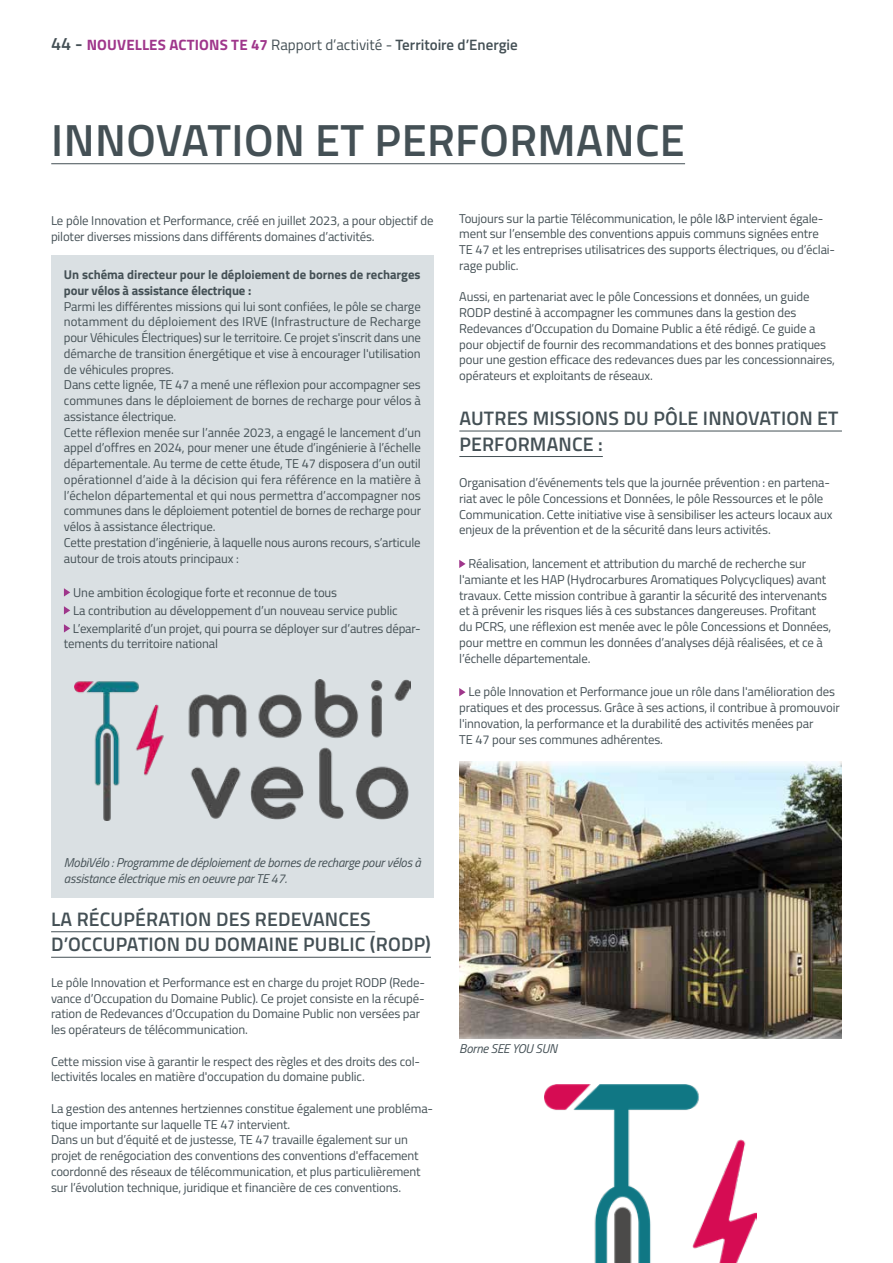
<style>
.page{position:relative;width:893px;height:1263px;background:#fff}
.page>*{position:absolute;margin:0;border:0;box-sizing:border-box;transform-origin:0 0}
.t1{font:600 45px "Titillium Web";letter-spacing:.01em;color:#445055}
.t2{font:600 19.5px/25.5px "Titillium Web";letter-spacing:.01em;color:#445055}
.t3{font:700 15px "Titillium Web";letter-spacing:.01em;color:#9f368b}
.t4{font:12.75px/15.8px "Titillium Web";letter-spacing:-.01em;color:#445055}
.t5{font:italic 12.75px/15.8px "Titillium Web";letter-spacing:-.015em;color:#445055}
.t6{font:700 12.75px/15.8px "Titillium Web";letter-spacing:-.005em;color:#445055}
.s1{font-weight:600;font-size:18px;color:#445055}
.s2{font-weight:400;color:#445055}
.s3{font-weight:600;color:#445055}
</style>
<div class="page">
<hr style="left:51px;top:163px;width:634px;height:1px;background:#445055">
<div style="left:51px;top:255px;width:383px;height:642px;background:#dae0e3"></div>
<svg style="left:64px;top:588px;width:6px;height:8px"></svg>
<svg style="left:64px;top:606px;width:6px;height:8px"></svg>
<svg style="left:64px;top:624px;width:6px;height:8px"></svg>
<img style="left:74px;top:679px;width:336px;height:141px">
<hr style="left:51px;top:931px;width:324px;height:1px;background:#445055">
<hr style="left:51px;top:957px;width:380px;height:1px;background:#445055">
<hr style="left:459px;top:431px;width:383px;height:1px;background:#445055">
<hr style="left:459px;top:456px;width:144px;height:1px;background:#445055">
<svg style="left:459px;top:560px;width:7px;height:8px"></svg>
<svg style="left:459px;top:688px;width:7px;height:8px"></svg>
<img style="left:544px;top:1084px;width:213px;height:179px">
<img style="left:459px;top:761px;width:383px;height:278px">
<p class="t3" style="left:51px;top:33px;width:468px"><span class="s1">44 -</span> NOUVELLES ACTIONS TE 47 <span class="s2">Rapport d’activité -</span> <span class="s3">Territoire d’Energie</span></p>
<h1 class="t1" style="left:51px;top:107px;width:635px">INNOVATION ET PERFORMANCE</h1>
<p class="t4" style="left:51px;top:212px;width:384px">Le pôle Innovation et Performance, créé en juillet 2023, a pour objectif de piloter diverses missions dans différents domaines d’activités.</p>
<p class="t6" style="left:64px;top:266px;width:358px">Un schéma directeur pour le déploiement de bornes de recharges pour vélos à assistance électrique :</p>
<p class="t4" style="left:64px;top:298px;width:359px">Parmi les différentes missions qui lui sont confiées, le pôle se charge notamment du déploiement des IRVE (Infrastructure de Recharge pour Véhicules Électriques) sur le territoire. Ce projet s'inscrit dans une démarche de transition énergétique et vise à encourager l'utilisation de véhicules propres.<br>Dans cette lignée, TE 47 a mené une réflexion pour accompagner ses communes dans le déploiement de bornes de recharge pour vélos à assistance électrique.<br>Cette réflexion menée sur l’année 2023, a engagé le lancement d’un appel d’offres en 2024, pour mener une étude d’ingénierie à l’échelle départementale. Au terme de cette étude, TE 47 disposera d’un outil opérationnel d’aide à la décision qui fera référence en la matière à l’échelon départemental et qui nous permettra d’accompagner nos communes dans le déploiement potentiel de bornes de recharge pour vélos à assistance électrique.<br>Cette prestation d’ingénierie, à laquelle nous aurons recours, s’articule autour de trois atouts principaux :</p>
<p class="t4" style="left:73px;top:582px;width:349px;line-height:18px">Une ambition écologique forte et reconnue de tous<br>La contribution au développement d’un nouveau service public<br>L’exemplarité d’un projet, qui pourra se déployer sur d’autres dépar-</p>
<p class="t4" style="left:64px;top:635px;width:156px">tements du territoire national</p>
<p class="t4" style="left:459px;top:210px;width:377px">Toujours sur la partie Télécommunication, le pôle I&amp;P intervient égale&shy;ment sur l’ensemble des conventions appuis communs signées entre TE 47 et les entreprises utilisatrices des supports électriques, ou d’éclai&shy;rage public.</p>
<p class="t4" style="left:459px;top:288px;width:377px">Aussi, en partenariat avec le pôle Concessions et données, un guide RODP destiné à accompagner les communes dans la gestion des Redevances d’Occupation du Domaine Public a été rédigé. Ce guide a pour objectif de fournir des recommandations et des bonnes pratiques pour une gestion efficace des redevances dues par les concessionnaires, opérateurs et exploitants de réseaux.</p>
<h2 class="t2" style="left:459px;top:404px;width:381px">AUTRES MISSIONS DU PÔLE INNOVATION ET<br>PERFORMANCE :</h2>
<p class="t4" style="left:459px;top:474px;width:375px">Organisation d’événements tels que la journée prévention : en partena&shy;riat avec le pôle Concessions et Données, le pôle Ressources et le pôle Communication. Cette initiative vise à sensibiliser les acteurs locaux aux enjeux de la prévention et de la sécurité dans leurs activités.</p>
<p class="t4" style="left:459px;top:555px;width:374px;text-indent:9px">Réalisation, lancement et attribution du marché de recherche sur l'amiante et les HAP (Hydrocarbures Aromatiques Polycycliques) avant travaux. Cette mission contribue à garantir la sécurité des intervenants et à prévenir les risques liés à ces substances dangereuses. Profitant du PCRS, une réflexion est menée avec le pôle Concessions et Données, pour mettre en commun les données d’analyses déjà réalisées, et ce à l’échelle départementale.</p>
<p class="t4" style="left:459px;top:683px;width:382px;text-indent:9px">Le pôle Innovation et Performance joue un rôle dans l'amélioration des pratiques et des processus. Grâce à ses actions, il contribue à promouvoir l'innovation, la performance et la durabilité des activités menées par<br>TE 47 pour ses communes adhérentes.</p>
<p class="t5" style="left:64px;top:854px;width:358px">MobiVélo : Programme de déploiement de bornes de recharge pour vélos à assistance électrique mis en oeuvre par TE 47.</p>
<h2 class="t2" style="left:51px;top:905px;width:381px">LA RÉCUPÉRATION DES REDEVANCES<br>D’OCCUPATION DU DOMAINE PUBLIC (RODP)</h2>
<p class="t4" style="left:51px;top:974px;width:376px">Le pôle Innovation et Performance est en charge du projet RODP (Rede&shy;vance d’Occupation du Domaine Public). Ce projet consiste en la récupé&shy;ration de Redevances d’Occupation du Domaine Public non versées par les opérateurs de télécommunication.</p>
<p class="t4" style="left:51px;top:1053px;width:371px">Cette mission vise à garantir le respect des règles et des droits des col&shy;lectivités locales en matière d'occupation du domaine public.</p>
<p class="t4" style="left:51px;top:1100px;width:384px">La gestion des antennes hertziennes constitue également une probléma&shy;tique importante sur laquelle TE 47 intervient.<br>Dans un but d’équité et de justesse, TE 47 travaille également sur un projet de renégociation des conventions des conventions d'effacement coordonné des réseaux de télécommunication, et plus particulièrement sur l’évolution technique, juridique et financière de ces conventions.</p>
<p class="t5" style="left:459px;top:1040px;width:99px">Borne SEE YOU SUN</p>
</div>
